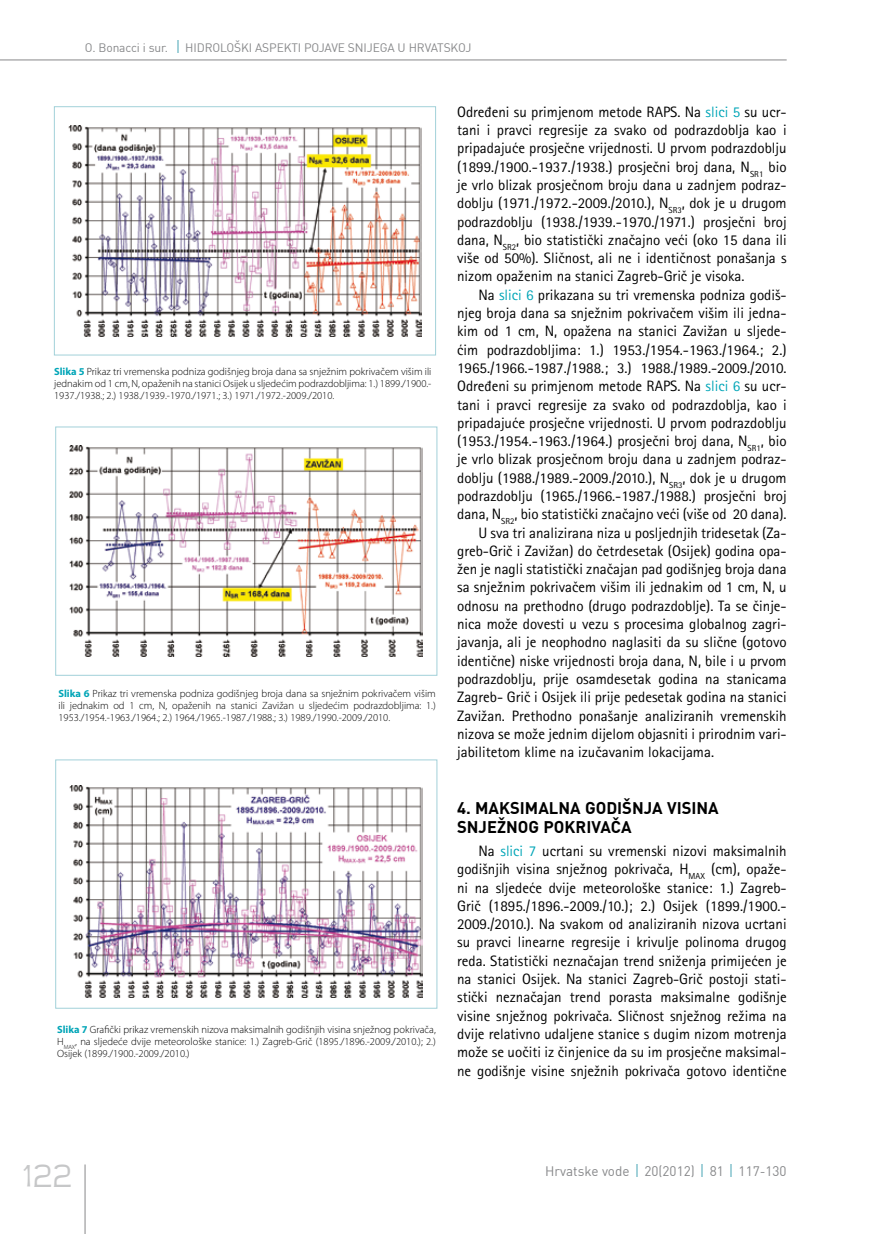
<style>
.page{position:relative;width:893px;height:1234px;background:#fff}
.page>*{position:absolute;margin:0;border:0;box-sizing:border-box;transform-origin:0 0}
.t1{font:300 36px "Teen";color:#c6c7c8}
.t2{font:700 16.5px/19.8px "DIN";color:#000}
.t3{font:15px/18.3px "Rotis Sans Serifklemy";color:#000;text-align:justify}
.t4{font:13.5px "DIN";color:#87888a}
.t5{font:12px "DIN";letter-spacing:-.01em;color:#87888a}
.t6{font:300 10.5px/12px "Myriad Pro";color:#000;text-align:justify}
.s1{font-weight:700;color:#00a5b7}
.s2{color:#00a5b7}
</style>
<div class="page">
<hr style="left:85px;top:1164px;width:1px;height:69px;background:#87888a">
<svg style="left:636px;top:1164px;width:2px;height:12px"></svg>
<svg style="left:702px;top:1164px;width:1px;height:12px"></svg>
<svg style="left:730px;top:1164px;width:2px;height:12px"></svg>
<hr style="left:0;top:60px;width:787px;height:1px;background:#87888a">
<svg style="left:177px;top:40px;width:2px;height:13px"></svg>
<img style="left:69px;top:125px;width:352px;height:211px">
<div style="left:54px;top:106px;width:382px;height:249px;border:1px solid #a2d1d9"></div>
<img style="left:70px;top:445px;width:353px;height:211px">
<div style="left:55px;top:426px;width:382px;height:249px;border:1px solid #a2d1d9"></div>
<img style="left:70px;top:785px;width:353px;height:211px">
<div style="left:55px;top:759px;width:382px;height:249px;border:1px solid #a2d1d9"></div>
<p class="t5" style="left:85px;top:39px;width:85px">O. BONACCI I SUR.</p>
<p class="t5" style="left:185px;top:39px;width:285px">H IDROLOŠKI AS PEKTI POJAVE SNIJ EGA U HRVATSKOJ</p>
<p class="t6" style="left:54px;top:365px;width:379px"><span class="s1">Slika 5</span> Prikaz tri vremenska podniza godišnjeg broja dana sa snježnim pokrivačem višim ili jednakim od 1 cm, N, opaženih na stanici Osijek u sljedećim podrazdobljima: 1.) 1899./1900.- 1937./1938.; 2.) 1938./1939.-1970./1971.; 3.) 1971./1972.-2009./2010.</p>
<p class="t6" style="left:58px;top:687px;width:379px"><span class="s1">Slika 6</span> Prikaz tri vremenska podniza godišnjeg broja dana sa snježnim pokrivačem višim ili jednakim od 1 cm, N, opaženih na stanici Zavižan u sljedećim podrazdobljima: 1.)<br>1953./1954.-1963./1964.; 2.) 1964./1965.-1987./1988.; 3.) 1989./1990.-2009./2010.</p>
<p class="t6" style="left:57px;top:1023px;width:380px"><span class="s1">Slika 7</span> Grafički prikaz vremenskih nizova maksimalnih godišnjih visina snježnog pokrivača, H<sub>MAX</sub>, na sljedeće dvije meteorološke stanice: 1.) Zagreb-Grič (1895./1896.-2009./2010.); 2.)<br>Osijek (1899./1900.-2009./2010.)</p>
<p class="t3" style="left:457px;top:102px;width:331px">Određeni su primjenom metode RAPS. Na <span class="s2">slici 5</span> su ucr&shy;tani i pravci regresije za svako od podrazdoblja kao i pripadajuće prosječne vrijednosti. U prvom podrazdoblju (1899./1900.-1937./1938.) prosječni broj dana, N<sub>SR1</sub> bio je vrlo blizak prosječnom broju dana u zadnjem podraz&shy;doblju (1971./1972.-2009./2010.), N<sub>SR3</sub>, dok je u drugom podrazdoblju (1938./1939.-1970./1971.) prosječni broj dana, N<sub>SR2</sub>, bio statistički značajno veći (oko 15 dana ili više od 50%). Sličnost, ali ne i identičnost ponašanja s nizom opaženim na stanici Zagreb-Grič je visoka.</p>
<p class="t3" style="left:478px;top:285px;width:310px">Na <span class="s2">slici 6</span> prikazana su tri vremenska podniza godiš-</p>
<p class="t3" style="left:457px;top:303px;width:331px">njeg broja dana sa snježnim pokrivačem višim ili jedna-</p>
<p class="t3" style="left:457px;top:322px;width:331px">kim od 1 cm, N, opažena na stanici Zavižan u sljede-</p>
<p class="t3" style="left:457px;top:340px;width:331px">ćim podrazdobljima: 1.) 1953./1954.-1963./1964.; 2.)</p>
<p class="t3" style="left:457px;top:358px;width:331px">1965./1966.-1987./1988.; 3.) 1988./1989.-2009./2010.</p>
<p class="t3" style="left:457px;top:377px;width:331px">Određeni su primjenom metode RAPS. Na <span class="s2">slici 6</span> su ucr-</p>
<p class="t3" style="left:457px;top:395px;width:331px">tani i pravci regresije za svako od podrazdoblja, kao i</p>
<p class="t3" style="left:457px;top:413px;width:331px">pripadajuće prosječne vrijednosti. U prvom podrazdoblju</p>
<p class="t3" style="left:457px;top:431px;width:331px">(1953./1954.-1963./1964.) prosječni broj dana, N<sub>SR1</sub>, bio</p>
<p class="t3" style="left:457px;top:450px;width:331px">je vrlo blizak prosječnom broju dana u zadnjem podraz-</p>
<p class="t3" style="left:457px;top:468px;width:331px">doblju (1988./1989.-2009./2010.), N<sub>SR3</sub>, dok je u drugom</p>
<p class="t3" style="left:457px;top:486px;width:331px">podrazdoblju (1965./1966.-1987./1988.) prosječni broj</p>
<p class="t3" style="left:457px;top:505px;width:331px">dana, N<sub>SR2</sub>, bio statistički značajno veći (više od 20 dana).</p>
<p class="t3" style="left:478px;top:523px;width:310px">U sva tri analizirana niza u posljednjih tridesetak (Za-</p>
<p class="t3" style="left:457px;top:541px;width:331px">greb-Grič i Zavižan) do četrdesetak (Osijek) godina opa-</p>
<p class="t3" style="left:457px;top:559px;width:331px">žen je nagli statistički značajan pad godišnjeg broja dana</p>
<p class="t3" style="left:457px;top:578px;width:331px">sa snježnim pokrivačem višim ili jednakim od 1 cm, N, u</p>
<p class="t3" style="left:457px;top:596px;width:331px">odnosu na prethodno (drugo podrazdoblje). Ta se činje-</p>
<p class="t3" style="left:457px;top:614px;width:331px">nica može dovesti u vezu s procesima globalnog zagri-</p>
<p class="t3" style="left:457px;top:633px;width:331px">javanja, ali je neophodno naglasiti da su slične (gotovo</p>
<p class="t3" style="left:457px;top:651px;width:331px">identične) niske vrijednosti broja dana, N, bile i u prvom</p>
<p class="t3" style="left:457px;top:669px;width:331px">podrazdoblju, prije osamdesetak godina na stanicama</p>
<p class="t3" style="left:457px;top:687px;width:331px">Zagreb- Grič i Osijek ili prije pedesetak godina na stanici</p>
<p class="t3" style="left:457px;top:706px;width:331px">Zavižan. Prethodno ponašanje analiziranih vremenskih</p>
<p class="t3" style="left:457px;top:724px;width:331px">nizova se može jednim dijelom objasniti i prirodnim vari-</p>
<p class="t3" style="left:457px;top:742px;width:258px">jabilitetom klime na izučavanim lokacijama.</p>
<p class="t2" style="left:457px;top:796px;width:263px">4. MAKSIMALNA GODIŠNJA VISINA<br>SNJEŽNOG POKRIVAČA</p>
<p class="t3" style="left:457px;top:841px;width:331px;text-indent:21px">Na <span class="s2">slici 7</span> ucrtani su vremenski nizovi maksimalnih godišnjih visina snježnog pokrivača, H<sub>MAX</sub> (cm), opaže&shy;ni na sljedeće dvije meteorološke stanice: 1.) Zagreb-Grič (1895./1896.-2009./10.); 2.) Osijek (1899./1900.- 2009./2010.). Na svakom od analiziranih nizova ucrtani su pravci linearne regresije i krivulje polinoma drugog reda. Statistički neznačajan trend sniženja primijećen je na stanici Osijek. Na stanici Zagreb-Grič postoji stati&shy;stički neznačajan trend porasta maksimalne godišnje visine snježnog pokrivača. Sličnost snježnog režima na dvije relativno udaljene stanice s dugim nizom motrenja može se uočiti iz činjenice da su im prosječne maksimal&shy;ne godišnje visine snježnih pokrivača gotovo identične</p>
<h1 class="t1" style="left:23px;top:1156px;width:51px">122</h1>
<p class="t4" style="left:545px;top:1161px;width:243px">HRVATSKE VODE 20(2012) 81 117-130</p>
</div>
